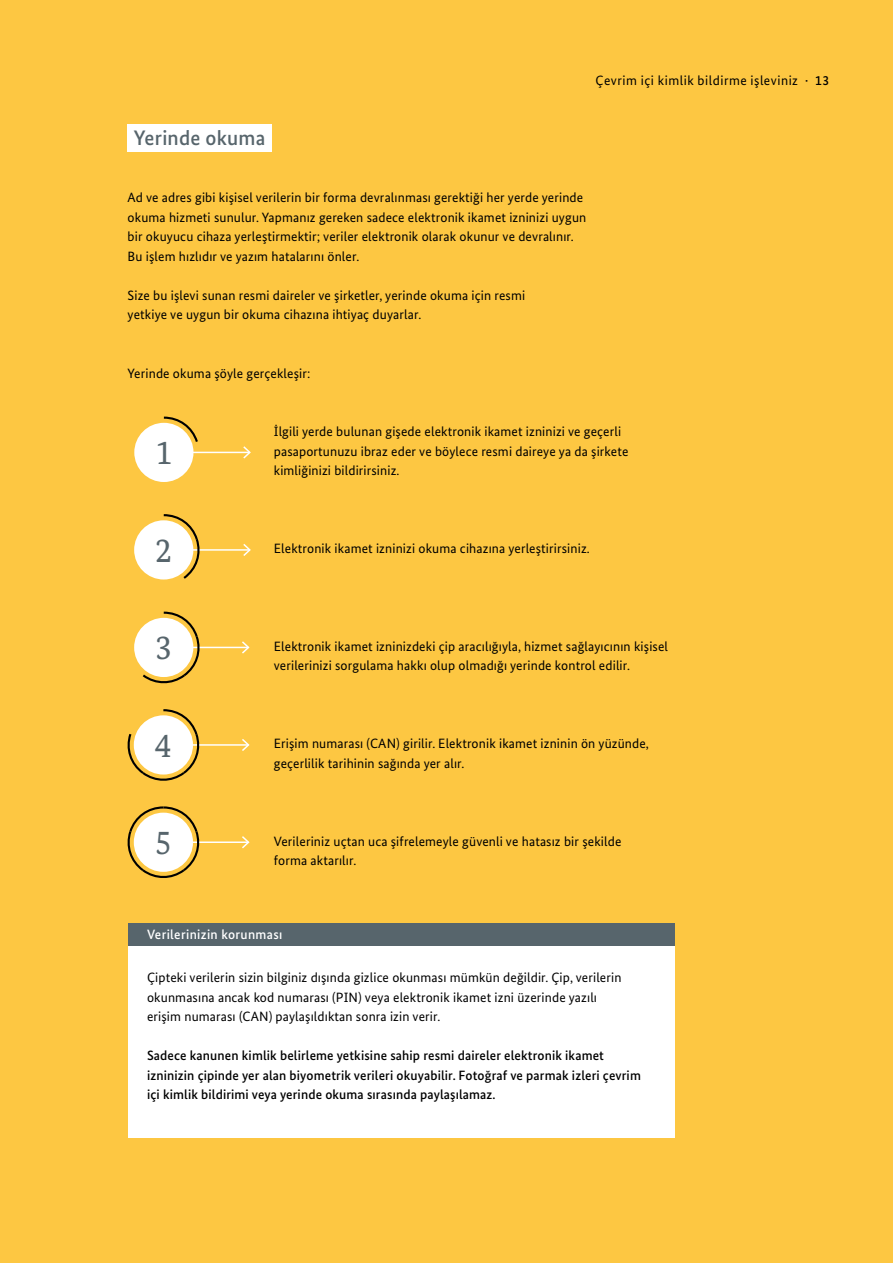
<style>
.page{position:relative;width:893px;height:1263px;background:#fdc742}
.page>*{position:absolute;margin:0;border:0;box-sizing:border-box;transform-origin:0 0}
.t1{font:34.05px "Bundes Serif";color:#57656c}
.t2{font:500 21px "Bundes Sans";letter-spacing:.01em;color:#57656c}
.t3{font:13.5px/19.5px "Bundes Sans";letter-spacing:.01em;color:#000}
.t4{font:500 13.5px/19.5px "Bundes Sans";letter-spacing:.01em;color:#000}
.t5{font:13.5px "Bundes Sans";letter-spacing:.04em;color:#000}
.t6{font:500 13.5px "Bundes Sans";letter-spacing:.025em;color:#fff}
.s1{font-weight:500}
</style>
<div class="page">
<hr style="left:164px;top:647px;width:84px;height:1px;background:#fff">
<svg style="left:240px;top:641px;width:10px;height:13px"></svg>
<hr style="left:164px;top:744px;width:84px;height:2px;background:#fff">
<svg style="left:240px;top:739px;width:10px;height:12px"></svg>
<hr style="left:164px;top:841px;width:84px;height:2px;background:#fff">
<svg style="left:240px;top:836px;width:10px;height:13px"></svg>
<hr style="left:165px;top:549px;width:85px;height:2px;background:#fff">
<svg style="left:242px;top:544px;width:9px;height:12px"></svg>
<hr style="left:165px;top:452px;width:85px;height:1px;background:#fff">
<svg style="left:242px;top:446px;width:9px;height:13px"></svg>
<div style="left:128px;top:124px;width:144px;height:27px;background:#fff"></div>
<div style="left:128px;top:924px;width:546px;height:214px;background:#fff"></div>
<div style="left:128px;top:924px;width:546px;height:22px;background:#57656c"></div>
<svg style="left:162px;top:416px;width:36px;height:28px"></svg>
<div style="left:134px;top:423px;width:59px;height:59px;background:#fff;border-radius:50%"></div>
<svg style="left:162px;top:514px;width:39px;height:66px"></svg>
<div style="left:134px;top:520px;width:59px;height:59px;background:#fff;border-radius:50%"></div>
<svg style="left:140px;top:611px;width:61px;height:73px"></svg>
<div style="left:134px;top:618px;width:59px;height:59px;background:#fff;border-radius:50%"></div>
<svg style="left:127px;top:709px;width:74px;height:72px"></svg>
<div style="left:134px;top:715px;width:59px;height:59px;background:#fff;border-radius:50%"></div>
<svg style="left:127px;top:806px;width:74px;height:72px"></svg>
<div style="left:134px;top:813px;width:59px;height:59px;background:#fff;border-radius:50%"></div>
<h2 class="t2" style="left:134px;top:125px;width:133px">Yerinde okuma</h2>
<p class="t5" style="left:596px;top:72px;width:235px">Çevrim içi kimlik bildirme işleviniz <span class="s1">· 13</span></p>
<p class="t3" style="left:128px;top:188px;width:460px">Ad ve adres gibi kişisel verilerin bir forma devralınması gerektiği her yerde yerinde okuma hizmeti sunulur. Yapmanız gereken sadece elektronik ikamet izninizi uygun bir okuyucu cihaza yerleştirmektir; veriler elektronik olarak okunur ve devralınır.<br>Bu işlem hızlıdır ve yazım hatalarını önler.</p>
<p class="t3" style="left:128px;top:285px;width:399px">Size bu işlevi sunan resmi daireler ve şirketler, yerinde okuma için resmi yetkiye ve uygun bir okuma cihazına ihtiyaç duyarlar.</p>
<p class="t3" style="left:128px;top:363px;width:184px">Yerinde okuma şöyle gerçekleşir:</p>
<h1 class="t1" style="left:155px;top:432px;width:19px">1</h1>
<p class="t3" style="left:274px;top:421px;width:356px">İlgili yerde bulunan gişede elektronik ikamet izninizi ve geçerli pasaportunuzu ibraz eder ve böylece resmi daireye ya da şirkete kimliğinizi bildirirsiniz.</p>
<h1 class="t1" style="left:155px;top:529px;width:19px">2</h1>
<p class="t3" style="left:274px;top:538px;width:317px">Elektronik ikamet izninizi okuma cihazına yerleştirirsiniz.</p>
<h1 class="t1" style="left:155px;top:627px;width:19px">3</h1>
<p class="t3" style="left:274px;top:636px;width:396px">Elektronik ikamet izninizdeki çip aracılığıyla, hizmet sağlayıcının kişisel verilerinizi sorgulama hakkı olup olmadığı yerinde kontrol edilir.</p>
<h1 class="t1" style="left:155px;top:724px;width:19px">4</h1>
<p class="t3" style="left:274px;top:733px;width:377px">Erişim numarası (CAN) girilir. Elektronik ikamet izninin ön yüzünde, geçerlilik tarihinin sağında yer alır.</p>
<h1 class="t1" style="left:155px;top:821px;width:19px">5</h1>
<p class="t3" style="left:274px;top:831px;width:349px">Verileriniz uçtan uca şifrelemeyle güvenli ve hatasız bir şekilde forma aktarılır.</p>
<h3 class="t6" style="left:147px;top:926px;width:137px">Verilerinizin korunması</h3>
<p class="t3" style="left:147px;top:968px;width:476px">Çipteki verilerin sizin bilginiz dışında gizlice okunması mümkün değildir. Çip, verilerin okunmasına ancak kod numarası (PIN) veya elektronik ikamet izni üzerinde yazılı erişim numarası (CAN) paylaşıldıktan sonra izin verir.</p>
<p class="t4" style="left:147px;top:1046px;width:495px">Sadece kanunen kimlik belirleme yetkisine sahip resmi daireler elektronik ikamet izninizin çipinde yer alan biyometrik verileri okuyabilir. Fotoğraf ve parmak izleri çevrim içi kimlik bildirimi veya yerinde okuma sırasında paylaşılamaz.</p>
</div>
